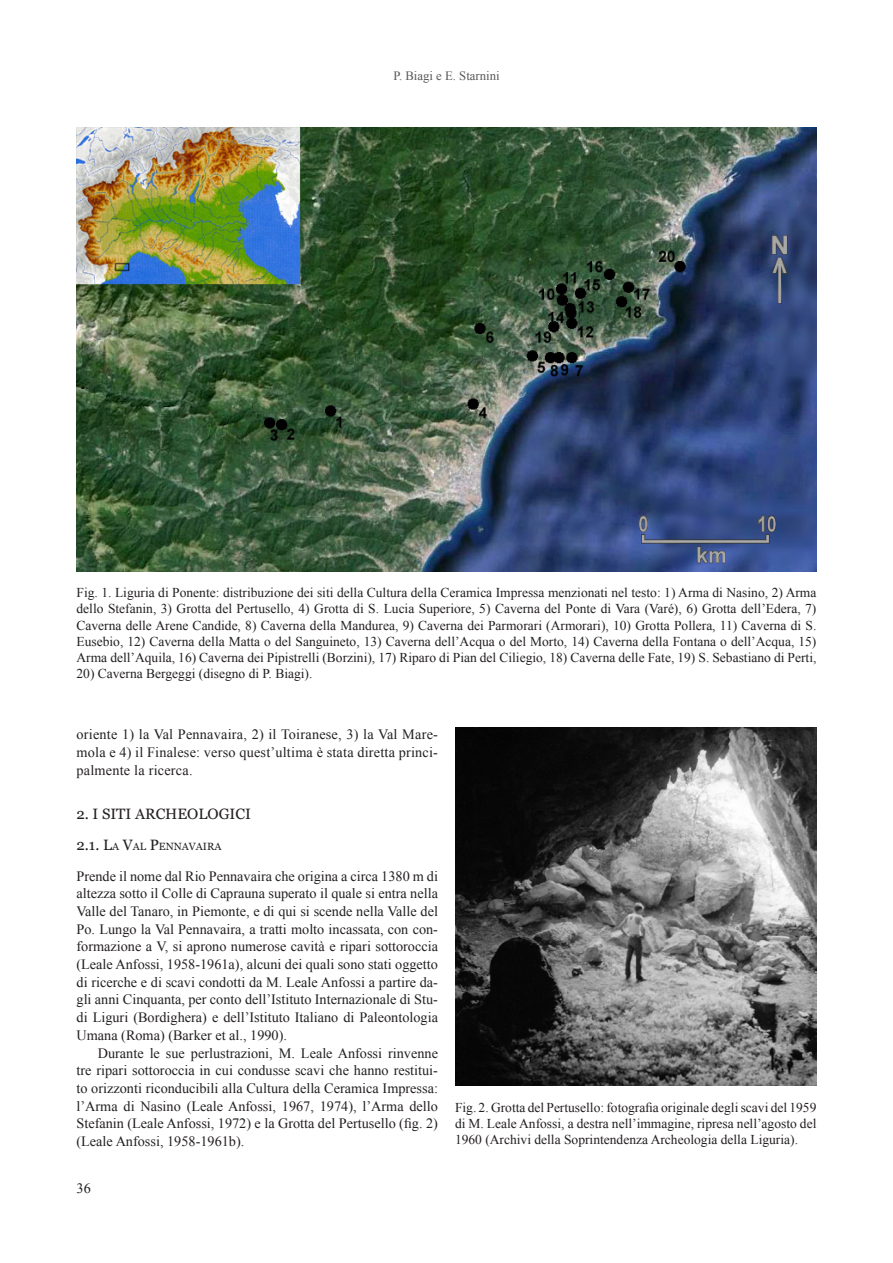
<style>
.page{position:relative;width:893px;height:1263px;background:#fff}
.page>*{position:absolute;margin:0;border:0;box-sizing:border-box;transform-origin:0 0}
.t1{font:15px "Georgia";color:#231f20}
.t2{font:14.25px/17.7px "Times New Roman";color:#231f20;text-align:justify}
.t3{font:13.5px/16.2px "Times New Roman";color:#231f20;text-align:justify}
.t4{font:12.75px "Times New Roman";color:#57585a}
.t5{font:10.5px "Georgia";color:#231f20}
.s1{font-size:15px}
</style>
<div class="page">
<img style="left:77px;top:128px;width:739px;height:444px">
<img style="left:455px;top:727px;width:361px;height:358px">
<p class="t4" style="left:393px;top:69px;width:108px">P. Biagi e E. Starnini</p>
<p class="t3" style="left:77px;top:585px;width:741px">Fig. 1. Liguria di Ponente: distribuzione dei siti della Cultura della Ceramica Impressa menzionati nel testo: 1) Arma di Nasino, 2) Arma dello Stefanin, 3) Grotta del Pertusello, 4) Grotta di S. Lucia Superiore, 5) Caverna del Ponte di Vara (Varé), 6) Grotta dell’Edera, 7)<br>Caverna delle Arene Candide, 8) Caverna della Mandurea, 9) Caverna dei Parmorari (Armorari), 10) Grotta Pollera, 11) Caverna di S.<br>Eusebio, 12) Caverna della Matta o del Sanguineto, 13) Caverna dell’Acqua o del Morto, 14) Caverna della Fontana o dell’Acqua, 15)<br>Arma dell’Aquila, 16) Caverna dei Pipistrelli (Borzini), 17) Riparo di Pian del Ciliegio, 18) Caverna delle Fate, 19) S. Sebastiano di Perti,</p>
<p class="t3" style="left:77px;top:666px;width:237px">20) Caverna Bergeggi (disegno di P. Biagi).</p>
<p class="t2" style="left:77px;top:725px;width:363px">oriente 1) la Val Pennavaira, 2) il Toiranese, 3) la Val Mare&shy;mola e 4) il Finalese: verso quest’ultima è stata diretta princi&shy;palmente la ricerca.</p>
<p class="t1" style="left:77px;top:805px;width:176px">2. I SITI ARCHEOLOGICI</p>
<p class="t5" style="left:77px;top:840px;width:146px"><span class="s1">2.1. L</span>A <span class="s1">V</span>AL <span class="s1">P</span>ENNAVAIRA</p>
<p class="t2" style="left:77px;top:867px;width:363px">Prende il nome dal Rio Pennavaira che origina a circa 1380 m di altezza sotto il Colle di Caprauna superato il quale si entra nella Valle del Tanaro, in Piemonte, e di qui si scende nella Valle del Po. Lungo la Val Pennavaira, a tratti molto incassata, con con&shy;formazione a V, si aprono numerose cavità e ripari sottoroccia (Leale Anfossi, 1958-1961a), alcuni dei quali sono stati oggetto di ricerche e di scavi condotti da M. Leale Anfossi a partire da&shy;gli anni Cinquanta, per conto dell’Istituto Internazionale di Stu&shy;di Liguri (Bordighera) e dell’Istituto Italiano di Paleontologia Umana (Roma) (Barker et al., 1990).</p>
<p class="t2" style="left:77px;top:1044px;width:363px;text-indent:21px">Durante le sue perlustrazioni, M. Leale Anfossi rinvenne tre ripari sottoroccia in cui condusse scavi che hanno restitui&shy;to orizzonti riconducibili alla Cultura della Ceramica Impressa: l’Arma di Nasino (Leale Anfossi, 1967, 1974), l’Arma dello Stefanin (Leale Anfossi, 1972) e la Grotta del Pertusello (fig. 2) (Leale Anfossi, 1958-1961b).</p>
<p class="t2" style="left:77px;top:1179px;width:16px">36</p>
<p class="t3" style="left:455px;top:1099px;width:363px">Fig. 2. Grotta del Pertusello: fotografia originale degli scavi del 1959 di M. Leale Anfossi, a destra nell’immagine, ripresa nell’agosto del 1960 (Archivi della Soprintendenza Archeologia della Liguria).</p>
</div>
